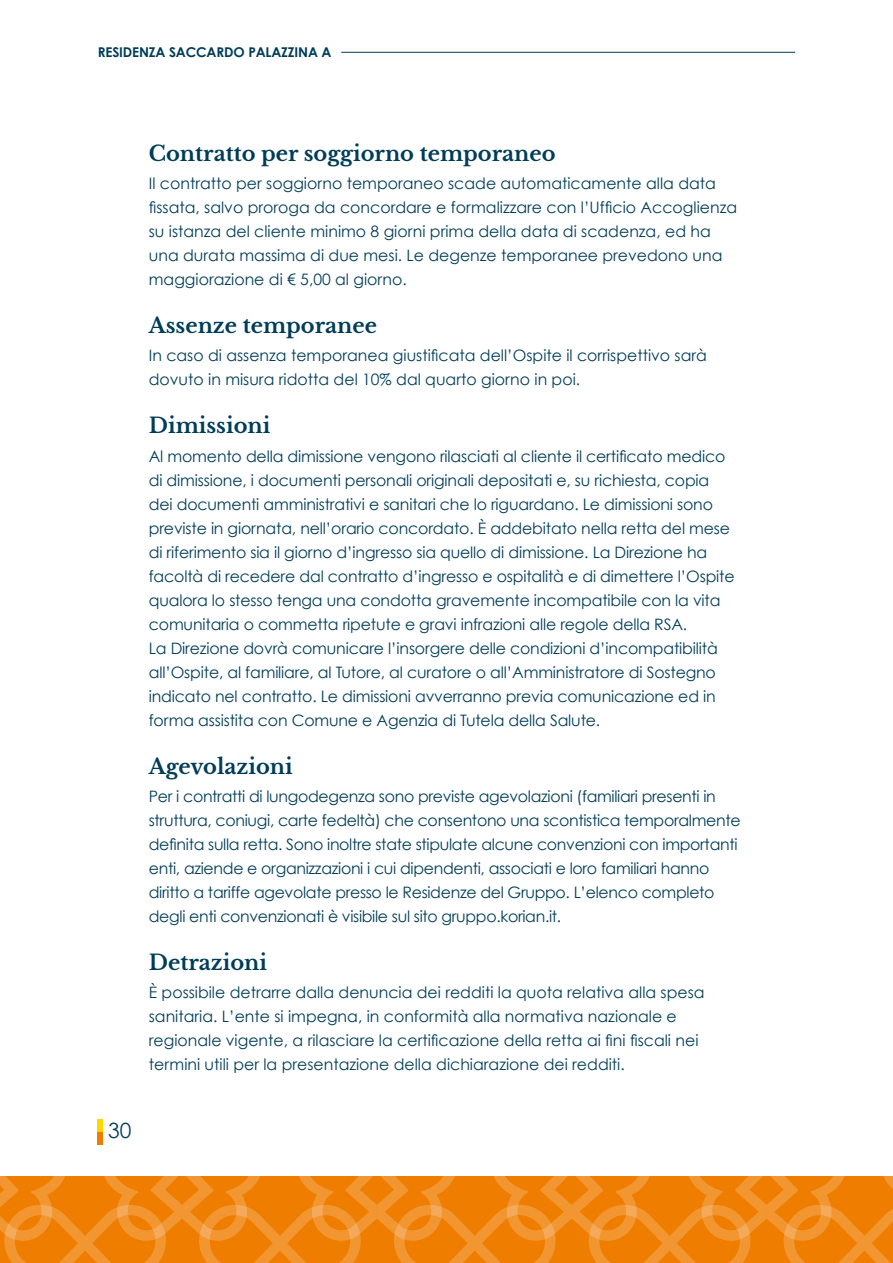
<style>
.page{position:relative;width:893px;height:1263px;background:#fff}
.page>*{position:absolute;margin:0;border:0;box-sizing:border-box;transform-origin:0 0}
.t1{font:700 21px "Libre Baskerville";color:#003d58}
.t2{font:21px "Century Gothic";color:#003d58}
.t3{font:15.75px/24px "Century Gothic";letter-spacing:-.01em;color:#003d58}
.t4{font:700 13.5px "Century Gothic";letter-spacing:-.01em;color:#003d58}
</style>
<div class="page">
<svg style="left:0;top:1176px;width:893px;height:87px;background:#f08613"></svg>
<div style="left:98px;top:1132px;width:5px;height:12px;background:#ef7d00"></div>
<div style="left:98px;top:1119px;width:5px;height:13px;background:#ffd600"></div>
<hr style="left:341px;top:52px;width:454px;height:1px;background:#003d58">
<p class="t4" style="left:98px;top:44px;width:235px">RESIDENZA SACCARDO PALAZZINA A</p>
<h1 class="t1" style="left:149px;top:140px;width:408px">Contratto per soggiorno temporaneo</h1>
<p class="t3" style="left:149px;top:171px;width:590px">Il contratto per soggiorno temporaneo scade automaticamente alla data fissata, salvo proroga da concordare e formalizzare con l’Ufficio Accoglienza su istanza del cliente minimo 8 giorni prima della data di scadenza, ed ha una durata massima di due mesi. Le degenze temporanee prevedono una maggiorazione di € 5,00 al giorno.</p>
<h1 class="t1" style="left:149px;top:313px;width:230px">Assenze temporanee</h1>
<p class="t3" style="left:149px;top:343px;width:560px">In caso di assenza temporanea giustificata dell’Ospite il corrispettivo sarà dovuto in misura ridotta del 10% dal quarto giorno in poi.</p>
<h1 class="t1" style="left:149px;top:413px;width:123px">Dimissioni</h1>
<p class="t3" style="left:149px;top:444px;width:587px">Al momento della dimissione vengono rilasciati al cliente il certificato medico di dimissione, i documenti personali originali depositati e, su richiesta, copia dei documenti amministrativi e sanitari che lo riguardano. Le dimissioni sono previste in giornata, nell’orario concordato. È addebitato nella retta del mese di riferimento sia il giorno d’ingresso sia quello di dimissione. La Direzione ha facoltà di recedere dal contratto d’ingresso e ospitalità e di dimettere l’Ospite qualora lo stesso tenga una condotta gravemente incompatibile con la vita comunitaria o commetta ripetute e gravi infrazioni alle regole della RSA.<br>La Direzione dovrà comunicare l’insorgere delle condizioni d’incompatibilità all’Ospite, al familiare, al Tutore, al curatore o all’Amministratore di Sostegno indicato nel contratto. Le dimissioni avverranno previa comunicazione ed in forma assistita con Comune e Agenzia di Tutela della Salute.</p>
<h1 class="t1" style="left:149px;top:753px;width:145px">Agevolazioni</h1>
<p class="t3" style="left:149px;top:784px;width:593px">Per i contratti di lungodegenza sono previste agevolazioni (familiari presenti in struttura, coniugi, carte fedeltà) che consentono una scontistica temporalmente definita sulla retta. Sono inoltre state stipulate alcune convenzioni con importanti enti, aziende e organizzazioni i cui dipendenti, associati e loro familiari hanno diritto a tariffe agevolate presso le Residenze del Gruppo. L’elenco completo degli enti convenzionati è visibile sul sito gruppo.korian.it.</p>
<h1 class="t1" style="left:149px;top:949px;width:120px">Detrazioni</h1>
<p class="t3" style="left:149px;top:980px;width:557px">È possibile detrarre dalla denuncia dei redditi la quota relativa alla spesa sanitaria. L’ente si impegna, in conformità alla normativa nazionale e regionale vigente, a rilasciare la certificazione della retta ai fini fiscali nei termini utili per la presentazione della dichiarazione dei redditi.</p>
<h1 class="t2" style="left:108px;top:1118px;width:25px">30</h1>
</div>
